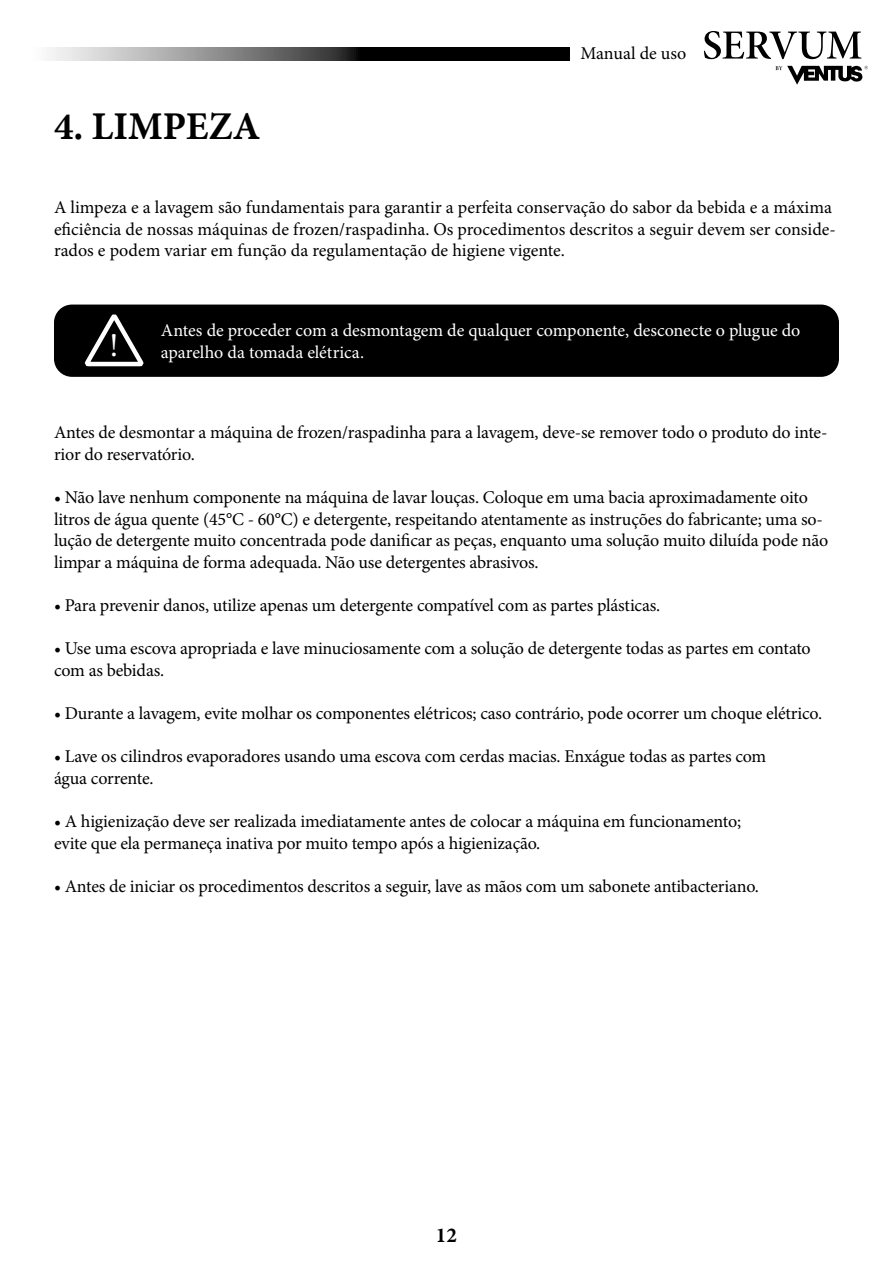
<style>
.page{position:relative;width:893px;height:1263px;background:#fff}
.page>*{position:absolute;margin:0;border:0;box-sizing:border-box;transform-origin:0 0}
.HEADING_1{font:700 39px "Minion Pro";color:#000}
.t1{font:33px "Minion Pro";color:#fff}
.t2{font:700 21px "Minion Pro";color:#000}
.txt{font:18px/21.6px "Minion Pro";letter-spacing:-.01em;color:#000}
.txt-2{font:18px "Minion Pro";letter-spacing:-.005em;color:#fff}
</style>
<div class="page">
<svg style="left:704px;top:31px;width:157px;height:28px"></svg>
<svg style="left:775px;top:66px;width:93px;height:19px"></svg>
<svg style="left:50px;top:48px;width:520px;height:13px;background:#575757"></svg>
<div style="left:54px;top:305px;width:785px;height:72px;background:#000;border-radius:18px"></div>
<svg style="left:84px;top:314px;width:60px;height:53px"></svg>
<p class="HEADING_1" style="left:54px;top:99px;width:208px">4. LIMPEZA</p>
<p class="txt" style="left:580px;top:42px;width:107px">Manual de uso</p>
<p class="txt" style="left:54px;top:196px;width:783px">A limpeza e a lavagem são fundamentais para garantir a perfeita conservação do sabor da bebida e a máxima eficiência de nossas máquinas de frozen/raspadinha. Os procedimentos descritos a seguir devem ser conside&shy;rados e podem variar em função da regulamentação de higiene vigente.</p>
<p class="txt-2" style="left:161px;top:319px;width:641px">Antes de proceder com a desmontagem de qualquer componente, desconecte o plugue do</p>
<p class="t1" style="left:109px;top:323px;width:11px">!</p>
<p class="txt-2" style="left:161px;top:340px;width:205px">aparelho da tomada elétrica.</p>
<p class="txt" style="left:54px;top:422px;width:775px">Antes de desmontar a máquina de frozen/raspadinha para a lavagem, deve-se remover todo o produto do inte&shy;rior do reservatório.</p>
<p class="txt" style="left:54px;top:487px;width:776px">• Não lave nenhum componente na máquina de lavar louças. Coloque em uma bacia aproximadamente oito litros de água quente (45°C - 60°C) e detergente, respeitando atentamente as instruções do fabricante; uma so&shy;lução de detergente muito concentrada pode danificar as peças, enquanto uma solução muito diluída pode não limpar a máquina de forma adequada. Não use detergentes abrasivos.</p>
<p class="txt" style="left:54px;top:595px;width:608px">• Para prevenir danos, utilize apenas um detergente compatível com as partes plásticas.</p>
<p class="txt" style="left:54px;top:638px;width:758px">• Use uma escova apropriada e lave minuciosamente com a solução de detergente todas as partes em contato com as bebidas.</p>
<p class="txt" style="left:54px;top:703px;width:770px">• Durante a lavagem, evite molhar os componentes elétricos; caso contrário, pode ocorrer um choque elétrico.</p>
<p class="txt" style="left:54px;top:746px;width:714px">• Lave os cilindros evaporadores usando uma escova com cerdas macias. Enxágue todas as partes com água corrente.</p>
<p class="txt" style="left:54px;top:811px;width:689px">• A higienização deve ser realizada imediatamente antes de colocar a máquina em funcionamento; evite que ela permaneça inativa por muito tempo após a higienização.</p>
<p class="txt" style="left:54px;top:875px;width:706px">• Antes de iniciar os procedimentos descritos a seguir, lave as mãos com um sabonete antibacteriano.</p>
<p class="t2" style="left:436px;top:1220px;width:22px">12</p>
</div>
